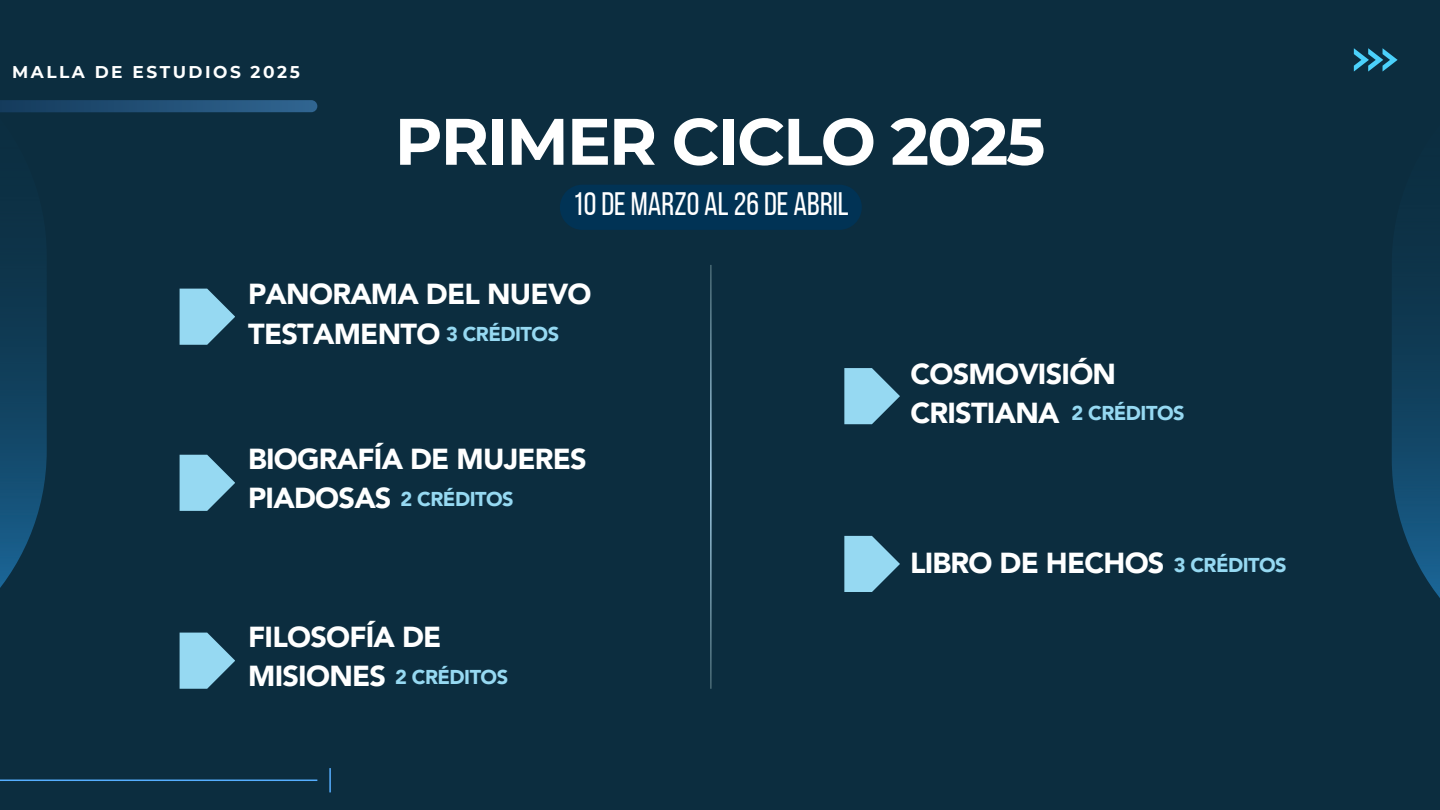
<style>
.page{position:relative;width:1440px;height:810px;background:#0c2d3f}
.page>*{position:absolute;margin:0;border:0;box-sizing:border-box;transform-origin:0 0}
.t1{font:700 65.6px "Montserrat";letter-spacing:-.03em;color:#fff}
.t2{font:32.4px "Bebas Neue";color:#fff}
.t3{font:900 28.9px/39.4px "Avenir LT Pro";letter-spacing:-.025em;color:#fff}
.t4{font:900 20px "Avenir LT Pro";letter-spacing:-.025em;color:#96d9f2}
.t5{font:700 17px "Montserrat";letter-spacing:.145em;color:#fff}
</style>
<div class="page">
<svg style="left:1354px;top:48px;width:38px;height:23px"></svg>
<svg style="left:47px;top:100px;width:270px;height:12px;background:#245279"></svg>
<img style="left:1392px;top:55px;width:48px;height:543px">
<img style="left:0;top:100px;width:47px;height:488px">
<hr style="left:0;top:780px;width:317px;height:1px;background:#56aeff">
<hr style="left:329px;top:768px;width:2px;height:24px;background:#56aeff">
<svg style="left:180px;top:289px;width:55px;height:56px"></svg>
<svg style="left:180px;top:455px;width:55px;height:56px"></svg>
<svg style="left:180px;top:633px;width:55px;height:56px"></svg>
<svg style="left:844px;top:368px;width:56px;height:56px"></svg>
<svg style="left:844px;top:536px;width:56px;height:56px"></svg>
<hr style="left:710px;top:265px;width:2px;height:424px;background:#fff">
<div style="left:560px;top:185px;width:302px;height:45px;background:#013355;border-radius:23px"></div>
<p class="t5" style="left:12px;top:61px;width:289px">MALLA DE ESTUDIOS 2025</p>
<p class="t1" style="left:395px;top:101px;width:652px">PRIMER CICLO 2025</p>
<h3 class="t2" style="left:573px;top:191px;width:277px">10DE MARZO AL26DE ABRIL</h3>
<h2 class="t3" style="left:248px;top:277px;width:345px;line-height:40px">PANORAMA DEL NUEVO<br>TESTAMENTO</h2>
<h4 class="t4" style="left:446px;top:326px;width:115px">3 CRÉDITOS</h4>
<p class="t3" style="left:248px;top:442px;width:340px">BIOGRAFÍA DE MUJERES<br>PIADOSAS</p>
<h3 class="t4" style="left:401px;top:491px;width:115px">2 CRÉDITOS</h3>
<h3 class="t3" style="left:248px;top:620px;width:195px">FILOSOFÍA DE<br>MISIONES</h3>
<h4 class="t4" style="left:395px;top:669px;width:115px">2 CRÉDITOS</h4>
<h4 class="t3" style="left:911px;top:357px;width:207px">COSMOVISIÓN<br>CRISTIANA</h4>
<h3 class="t4" style="left:1072px;top:405px;width:115px">2 CRÉDITOS</h3>
<h3 class="t3" style="left:910px;top:546px;width:256px">LIBRO DE HECHOS</h3>
<h4 class="t4" style="left:1174px;top:557px;width:115px">3 CRÉDITOS</h4>
</div>
